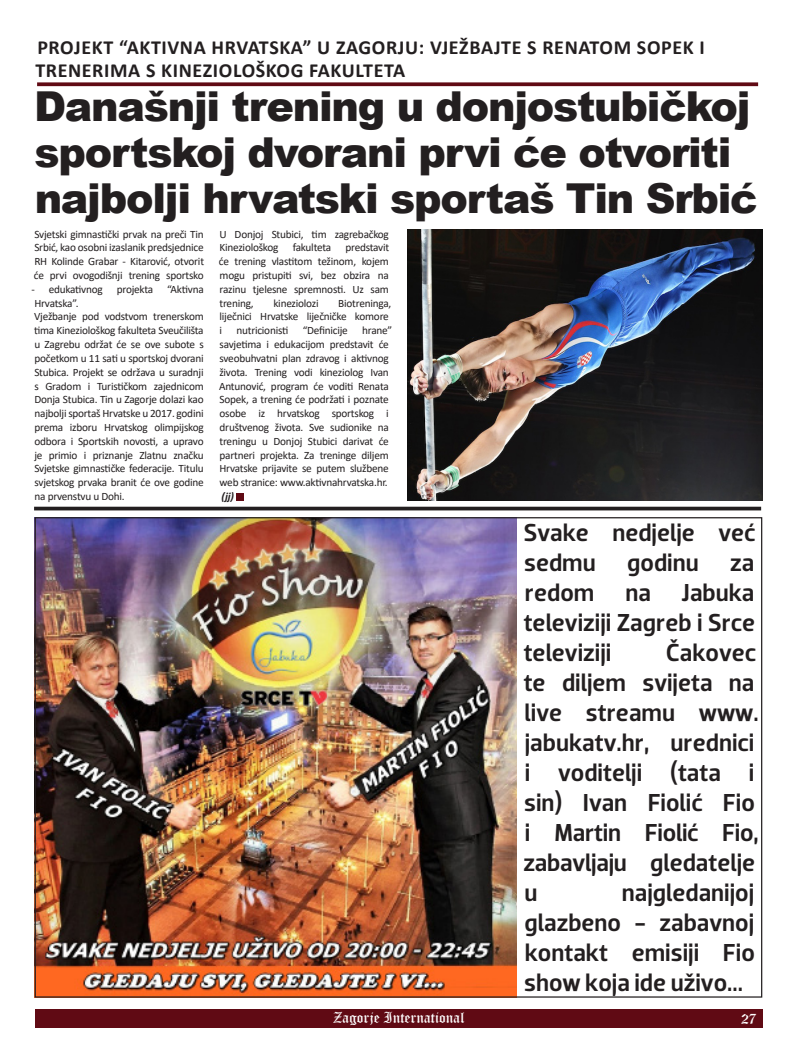
<style>
.page{position:relative;width:798px;height:1063px;background:#fff}
.page>*{position:absolute;margin:0;border:0;box-sizing:border-box;transform-origin:0 0}
.t1{font:900 41.25px/46.2px "Arial";letter-spacing:-.03em;color:#231f20}
.t2{font:500 25px/30px "Dobra";color:#231f20}
.t3{font:700 20px/22.5px "Calibri";letter-spacing:.03em;color:#231f20}
.t4{font:15px "Old English Text";color:#fff}
.t5{font:11.25px/13.9px "Calibri";letter-spacing:-.02em;color:#231f20}
.t6{font:italic 700 11.25px "Calibri";color:#231f20}
</style>
<div class="page">
<div style="left:35px;top:1009px;width:727px;height:19px;background:#600a14"></div>
<svg style="left:37px;top:82px;width:720px;height:4px;background:#6f222b"></svg>
<hr style="left:34px;top:507px;width:726px;height:3px;background:#231f20">
<div style="left:236px;top:493px;width:7px;height:7px;background:#600a14"></div>
<img style="left:37px;top:519px;width:479px;height:477px">
<img style="left:407px;top:229px;width:355px;height:271px">
<p class="t3" style="left:35px;top:36px;width:670px">PROJEKT “AKTIVNA HRVATSKA” U ZAGORJU: VJEŽBAJTE S RENATOM SOPEK I<br>TRENERIMA S KINEZIOLOŠKOG FAKULTETA</p>
<p class="t1" style="left:34px;top:82px;width:725px">Današnji trening u donjostubičkoj sportskoj dvorani prvi će otvoriti najbolji hrvatski sportaš Tin Srbić</p>
<p class="t5" style="left:34px;top:227px;width:172px;text-align:justify">Svjetski gimnastički prvak na preči Tin Srbić, kao osobni izaslanik predsjednice RH Kolinde Grabar - Kitarović, otvorit će prvi ovogodišnji trening sportsko</p>
<p class="t5" style="left:31px;top:282px;width:174px">- edukativnog projekta “Aktivna<br>Hrvatska”.</p>
<p class="t5" style="left:34px;top:309px;width:171px;text-align:justify">Vježbanje pod vodstvom trenerskom tima Kineziološkog fakulteta Sveučilišta u Zagrebu održat će se ove subote s početkom u 11 sati u sportskoj dvorani Stubica. Projekt se održava u suradnji s Gradom i Turističkom zajednicom Donja Stubica. Tin u Zagorje dolazi kao najbolji sportaš Hrvatske u 2017. godini prema izboru Hrvatskog olimpijskog odbora i Sportskih novosti, a upravo je primio i priznanje Zlatnu značku Svjetske gimnastičke federacije. Titulu svjetskog prvaka branit će ove godine na prvenstvu u Dohi.</p>
<p class="t5" style="left:219px;top:227px;width:171px">U Donjoj Stubici, tim zagrebačkog<br>Kineziološkog</p>
<p class="t5" style="left:292px;top:240px;width:40px">fakulteta</p>
<p class="t5" style="left:219px;top:240px;width:172px;text-align:justify;text-indent:126px">predstavit će trening vlastitom težinom, kojem mogu pristupiti svi, bez obzira na razinu tjelesne spremnosti. Uz sam trening,</p>
<p class="t5" style="left:273px;top:296px;width:47px">kineziolozi</p>
<p class="t5" style="left:219px;top:296px;width:173px;text-indent:119px">Biotreninga, liječnici Hrvatske liječničke komore i</p>
<p class="t5" style="left:219px;top:323px;width:175px;text-indent:143px">hrane” savjetima i edukacijom predstavit će sveobuhvatni plan zdravog i aktivnog života. Trening vodi kineziolog Ivan Antunović, program će voditi Renata Sopek, a trening će podržati i poznate osobe iz hrvatskog sportskog i društvenog života. Sve sudionike na treningu u Donjoj Stubici darivat će partneri projekta. Za treninge diljem Hrvatske prijavite se putem službene web stranice: www.aktivnahrvatska.hr.</p>
<p class="t6" style="left:221px;top:488px;width:14px">(jj)</p>
<p class="t5" style="left:236px;top:323px;width:53px">nutricionisti</p>
<p class="t5" style="left:302px;top:323px;width:47px">“Definicije</p>
<p class="t2" style="left:523px;top:518px;width:233px">Svake nedjelje već sedmu</p>
<p class="t2" style="left:627px;top:548px;width:73px">godinu</p>
<p class="t2" style="left:523px;top:548px;width:233px;text-align:justify;text-indent:206px">za redom na Jabuka televiziji Zagreb i Srce televiziji</p>
<p class="t2" style="left:523px;top:638px;width:236px;text-indent:142px">Čakovec te diljem svijeta na live streamu www. jabukatv.hr, urednici i voditelji (tata i sin) Ivan Fiolić Fio i Martin Fiolić Fio, zabavljaju gledatelje u</p>
<p class="t2" style="left:524px;top:878px;width:232px;text-align:justify;text-indent:98px">najgledanijoj glazbeno - zabavnoj kontakt emisiji Fio show koja ide uživo...</p>
<h3 class="t4" style="left:333px;top:1008px;width:133px">Zagorje International</h3>
<h3 class="t4" style="left:740px;top:1009px;width:17px">27</h3>
</div>
